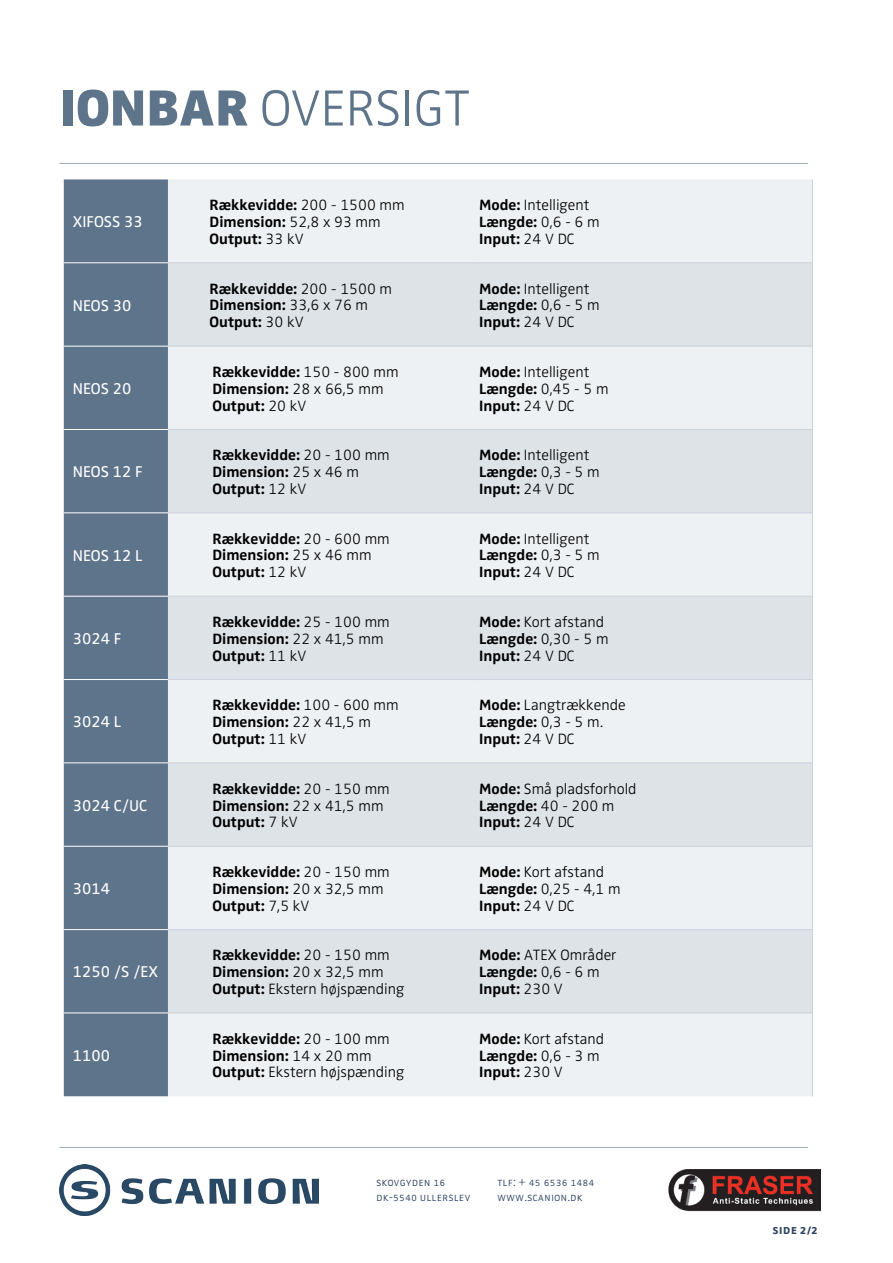
<style>
.page{position:relative;width:893px;height:1263px;background:#fff}
.page>*{position:absolute;margin:0;border:0;box-sizing:border-box;transform-origin:0 0}
.t1{font:300 52.5px "Zwo";color:#5e748b}
.t2{font:16.2px "Zwo";color:#fff}
.t3{font:15.45px/17px "Zwo Bold LF";color:#000}
.t4{font:300 15.45px/17px "Zwo";color:#000}
.t5{font:13.5px "Zwo Bold LF SC";color:#2d4462}
.t6{font:12px/15px "Zwo Light SC";color:#2d4462}
.s1{font-weight:900}
.s2{font-family:"Zwo";font-weight:300}
.s3{font-family:"Zwo Bold LF";font-weight:400}
</style>
<div class="page">
<div style="left:64px;top:179px;width:104px;height:917px;background:#5e748b"></div>
<div style="left:168px;top:179px;width:644px;height:917px;background:#eef1f3"></div>
<svg style="left:168px;top:263px;width:644px;height:749px;background:#e5e9ec"></svg>
<hr style="left:64px;top:263px;width:104px;height:1px;background:#fff">
<hr style="left:64px;top:346px;width:104px;height:1px;background:#fff">
<hr style="left:64px;top:429px;width:104px;height:1px;background:#fff">
<hr style="left:64px;top:513px;width:104px;height:1px;background:#fff">
<hr style="left:64px;top:596px;width:104px;height:1px;background:#fff">
<hr style="left:64px;top:679px;width:104px;height:1px;background:#fff">
<hr style="left:64px;top:763px;width:104px;height:1px;background:#fff">
<hr style="left:64px;top:846px;width:104px;height:1px;background:#fff">
<hr style="left:64px;top:929px;width:104px;height:1px;background:#fff">
<hr style="left:64px;top:1013px;width:104px;height:1px;background:#fff">
<hr style="left:812px;top:179px;width:1px;height:84px;background:#c9d1dd">
<hr style="left:812px;top:263px;width:1px;height:83px;background:#c9d1dd">
<hr style="left:812px;top:346px;width:1px;height:83px;background:#c9d1dd">
<hr style="left:812px;top:429px;width:1px;height:84px;background:#c9d1dd">
<hr style="left:812px;top:513px;width:1px;height:83px;background:#c9d1dd">
<hr style="left:812px;top:596px;width:1px;height:83px;background:#c9d1dd">
<hr style="left:812px;top:679px;width:1px;height:84px;background:#c9d1dd">
<hr style="left:812px;top:763px;width:1px;height:83px;background:#c9d1dd">
<hr style="left:812px;top:846px;width:1px;height:83px;background:#c9d1dd">
<hr style="left:812px;top:929px;width:1px;height:84px;background:#c9d1dd">
<hr style="left:812px;top:1013px;width:1px;height:83px;background:#c9d1dd">
<hr style="left:168px;top:262px;width:311px;height:1px;background:#c9d1dd">
<hr style="left:479px;top:262px;width:333px;height:1px;background:#c9d1dd">
<hr style="left:168px;top:346px;width:311px;height:1px;background:#c9d1dd">
<hr style="left:479px;top:346px;width:333px;height:1px;background:#c9d1dd">
<hr style="left:168px;top:429px;width:311px;height:1px;background:#c9d1dd">
<hr style="left:479px;top:429px;width:333px;height:1px;background:#c9d1dd">
<hr style="left:168px;top:512px;width:311px;height:1px;background:#c9d1dd">
<hr style="left:479px;top:512px;width:333px;height:1px;background:#c9d1dd">
<hr style="left:168px;top:596px;width:311px;height:1px;background:#c9d1dd">
<hr style="left:479px;top:596px;width:333px;height:1px;background:#c9d1dd">
<hr style="left:168px;top:679px;width:311px;height:1px;background:#c9d1dd">
<hr style="left:479px;top:679px;width:333px;height:1px;background:#c9d1dd">
<hr style="left:168px;top:762px;width:311px;height:1px;background:#c9d1dd">
<hr style="left:479px;top:762px;width:333px;height:1px;background:#c9d1dd">
<hr style="left:168px;top:846px;width:311px;height:1px;background:#c9d1dd">
<hr style="left:479px;top:846px;width:333px;height:1px;background:#c9d1dd">
<hr style="left:168px;top:929px;width:311px;height:1px;background:#c9d1dd">
<hr style="left:479px;top:929px;width:333px;height:1px;background:#c9d1dd">
<hr style="left:168px;top:1012px;width:311px;height:1px;background:#c9d1dd">
<hr style="left:479px;top:1012px;width:333px;height:1px;background:#c9d1dd">
<img style="left:668px;top:1170px;width:152px;height:42px">
<hr style="left:60px;top:1147px;width:748px;height:1px;background:#9fabb3">
<hr style="left:60px;top:163px;width:748px;height:1px;background:#9fabb3">
<img style="left:60px;top:1165px;width:258px;height:51px">
<h1 class="t1" style="left:60px;top:78px;width:412px"><span class="s1">IONBAR</span> OVERSIGT</h1>
<p class="t2" style="left:73px;top:212px;width:71px">XIFOSS 33</p>
<p class="t3" style="left:210px;top:196px;width:197px">Rækkevidde: <span class="s2">200 - 1500 mm<br></span>Dimension: <span class="s2">52,8 x 93 mm<br></span>Output: <span class="s2">33 kV</span></p>
<p class="t4" style="left:479px;top:196px;width:112px"><span class="s3">Mode:</span> Intelligent</p>
<p class="t3" style="left:479px;top:213px;width:122px">Længde: <span class="s2">0,6 - 6 m<br></span>Input: <span class="s2">24 V DC</span></p>
<p class="t2" style="left:73px;top:296px;width:60px">NEOS 30</p>
<p class="t3" style="left:210px;top:280px;width:184px">Rækkevidde: <span class="s2">200 - 1500 m<br></span>Dimension: <span class="s2">33,6 x 76 m<br></span>Output: <span class="s2">30 kV</span></p>
<p class="t4" style="left:479px;top:280px;width:112px"><span class="s3">Mode:</span> Intelligent</p>
<p class="t3" style="left:479px;top:297px;width:122px">Længde: <span class="s2">0,6 - 5 m<br></span>Input: <span class="s2">24 V DC</span></p>
<p class="t2" style="left:73px;top:379px;width:60px">NEOS 20</p>
<p class="t3" style="left:212px;top:363px;width:188px">Rækkevidde: <span class="s2">150 - 800 mm<br></span>Dimension: <span class="s2">28 x 66,5 mm<br></span>Output: <span class="s2">20 kV</span></p>
<p class="t4" style="left:479px;top:363px;width:112px"><span class="s3">Mode:</span> Intelligent</p>
<p class="t3" style="left:479px;top:380px;width:131px">Længde: <span class="s2">0,45 - 5 m<br></span>Input: <span class="s2">24 V DC</span></p>
<p class="t2" style="left:73px;top:463px;width:72px">NEOS 12 F</p>
<p class="t3" style="left:212px;top:446px;width:179px">Rækkevidde: <span class="s2">20 - 100 mm<br></span>Dimension: <span class="s2">25 x 46 m<br></span>Output: <span class="s2">12 kV</span></p>
<p class="t4" style="left:479px;top:446px;width:112px"><span class="s3">Mode:</span> Intelligent</p>
<p class="t3" style="left:479px;top:463px;width:122px">Længde: <span class="s2">0,3 - 5 m<br></span>Input: <span class="s2">24 V DC</span></p>
<p class="t2" style="left:73px;top:546px;width:72px">NEOS 12 L</p>
<p class="t3" style="left:212px;top:530px;width:179px">Rækkevidde: <span class="s2">20 - 600 mm<br></span>Dimension: <span class="s2">25 x 46 mm<br></span>Output: <span class="s2">12 kV</span></p>
<p class="t4" style="left:479px;top:530px;width:112px"><span class="s3">Mode:</span> Intelligent</p>
<p class="t3" style="left:479px;top:547px;width:122px">Længde: <span class="s2">0,3 - 5 m<br></span>Input: <span class="s2">24 V DC</span></p>
<p class="t2" style="left:73px;top:629px;width:50px">3024 F</p>
<p class="t3" style="left:212px;top:613px;width:179px">Rækkevidde: <span class="s2">25 - 100 mm<br></span>Dimension: <span class="s2">22 x 41,5 mm<br></span>Output: <span class="s2">11 kV</span></p>
<p class="t4" style="left:479px;top:613px;width:127px"><span class="s3">Mode:</span> Kort afstand</p>
<p class="t3" style="left:479px;top:630px;width:131px">Længde: <span class="s2">0,30 - 5 m<br></span>Input: <span class="s2">24 V DC</span></p>
<p class="t2" style="left:73px;top:713px;width:50px">3024 L</p>
<p class="t3" style="left:212px;top:696px;width:188px">Rækkevidde: <span class="s2">100 - 600 mm<br></span>Dimension: <span class="s2">22 x 41,5 m<br></span>Output: <span class="s2">11 kV</span></p>
<p class="t4" style="left:479px;top:696px;width:148px"><span class="s3">Mode:</span> Langtrækkende</p>
<p class="t3" style="left:479px;top:713px;width:126px">Længde: <span class="s2">0,3 - 5 m.<br></span>Input: <span class="s2">24 V DC</span></p>
<p class="t2" style="left:73px;top:796px;width:76px">3024 C/UC</p>
<p class="t3" style="left:212px;top:780px;width:179px">Rækkevidde: <span class="s2">20 - 150 mm<br></span>Dimension: <span class="s2">22 x 41,5 mm<br></span>Output: <span class="s2">7 kV</span></p>
<p class="t4" style="left:479px;top:780px;width:159px"><span class="s3">Mode:</span> Små pladsforhold</p>
<p class="t3" style="left:479px;top:797px;width:137px">Længde: <span class="s2">40 - 200 m<br></span>Input: <span class="s2">24 V DC</span></p>
<p class="t2" style="left:73px;top:879px;width:39px">3014</p>
<p class="t3" style="left:212px;top:863px;width:179px">Rækkevidde: <span class="s2">20 - 150 mm<br></span>Dimension: <span class="s2">20 x 32,5 mm<br></span>Output: <span class="s2">7,5 kV</span></p>
<p class="t4" style="left:479px;top:863px;width:143px"><span class="s3">Mode:</span> Kort afstand<br><span class="s3">Længde:</span> 0,25 - 4,1 m</p>
<p class="t3" style="left:479px;top:897px;width:97px">Input: <span class="s2">24 V DC</span></p>
<p class="t2" style="left:73px;top:963px;width:87px">1250 /S /EX</p>
<p class="t3" style="left:212px;top:946px;width:179px">Rækkevidde: <span class="s2">20 - 150 mm<br></span>Dimension: <span class="s2">20 x 32,5 mm</span></p>
<p class="t4" style="left:212px;top:980px;width:193px"><span class="s3">Output:</span> Ekstern højspænding</p>
<p class="t4" style="left:479px;top:946px;width:139px"><span class="s3">Mode:</span> ATEX Områder</p>
<p class="t3" style="left:479px;top:963px;width:122px">Længde: <span class="s2">0,6 - 6 m<br></span>Input: <span class="s2">230 V</span></p>
<p class="t2" style="left:73px;top:1046px;width:39px">1100</p>
<p class="t3" style="left:212px;top:1030px;width:179px">Rækkevidde: <span class="s2">20 - 100 mm<br></span>Dimension: <span class="s2">14 x 20 mm</span></p>
<p class="t4" style="left:212px;top:1064px;width:193px"><span class="s3">Output:</span> Ekstern højspænding</p>
<p class="t4" style="left:479px;top:1030px;width:127px"><span class="s3">Mode:</span> Kort afstand</p>
<p class="t3" style="left:479px;top:1047px;width:122px">Længde: <span class="s2">0,6 - 3 m<br></span>Input: <span class="s2">230 V</span></p>
<p class="t6" style="left:376px;top:1174px;width:96px">skovgyden 16 dk-5540 ullerslev</p>
<p class="t6" style="left:497px;top:1174px;width:99px">tlf: + 45 6536 1484 www.scanion.dk</p>
<p class="t5" style="left:772px;top:1222px;width:47px">side 2/2</p>
</div>
